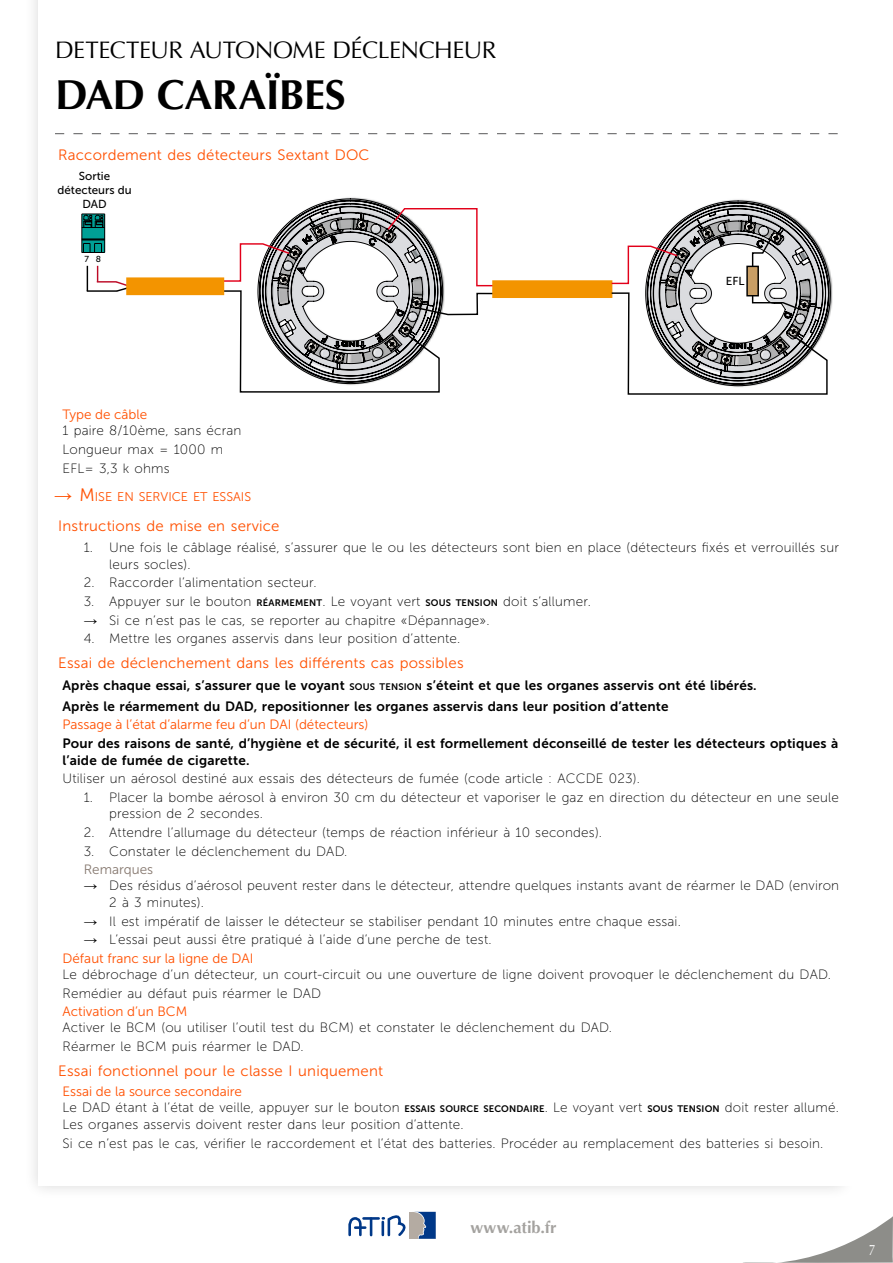
<style>
.page{position:relative;width:893px;height:1263px;background:#fff}
.page>*{position:absolute;margin:0;border:0;box-sizing:border-box;transform-origin:0 0}
.t1{font:700 42px "Optima";letter-spacing:-.015em;color:#000}
.t2{font:24px "Optima";letter-spacing:-.02em;color:#000}
.t3{font:700 16.5px "Optima";letter-spacing:.005em;color:#a4a29f}
.t4{font:15px "Museo Sans 300";letter-spacing:.015em;color:#ff5000}
.t5{font:15px "Optima";color:#fff;scale:.8 1}
.t6{font:13.5px/18.6px "Museo Sans 100";letter-spacing:.015em;color:#000}
.t7{font:13.5px/20.7px "Museo Sans 700";letter-spacing:.01em;color:#000}
.t8{font:13.5px "Museo Sans 300";color:#ff5000}
.t9{font:13.5px "Museo Sans 300";color:#86786f}
.t10{font:12.6px "Museo Sans 300";color:#ff5000}
.t11{font:11.55px/14px "Museo Sans 500";color:#000;text-align:center}
.t12{font:8.7px "Museo Sans 500";color:#000}
.s1{font-family:"Arial Narrow";font-size:18px}
.s2{font-size:18px}
.s3{font-family:"Museo Sans 700";font-size:9.45px}
.s4{font-family:"Arial Narrow"}
.s5{font-size:9.45px}
</style>
<div class="page">
<svg style="left:743px;top:1216px;width:150px;height:47px"></svg>
<div style="left:24px;top:0;width:832px;height:1200px;background:#000;opacity:.15"></div>
<div style="left:51px;top:0;width:842px;height:1185px;background:#fff"></div>
<svg style="left:55px;top:133px;width:783px;height:1px"></svg>
<svg style="left:348px;top:1218px;width:24px;height:19px"></svg>
<hr style="left:363px;top:1217px;width:16px;height:3px;background:#003888">
<svg style="left:381px;top:1211px;width:55px;height:28px"></svg>
<div style="left:82px;top:214px;width:23px;height:38px;background:#00a096"></div>
<svg style="left:83px;top:239px;width:22px;height:14px"></svg>
<svg style="left:83px;top:214px;width:21px;height:14px"></svg>
<hr style="left:104px;top:214px;width:1px;height:38px;background:#000">
<hr style="left:82px;top:214px;width:1px;height:39px;background:#000">
<hr style="left:87px;top:290px;width:30px;height:2px;background:#000">
<svg style="left:87px;top:266px;width:1px;height:24px"></svg>
<svg style="left:97px;top:266px;width:29px;height:26px"></svg>
<div style="left:127px;top:278px;width:96px;height:16px;background:#f39400"></div>
<div style="left:126px;top:277px;width:98px;height:18px;border:1px solid #f39400"></div>
<svg style="left:222px;top:198px;width:270px;height:195px"></svg>
<div style="left:493px;top:281px;width:119px;height:16px;background:#f39400"></div>
<div style="left:492px;top:280px;width:120px;height:18px;border:1px solid #f39400"></div>
<svg style="left:610px;top:201px;width:221px;height:194px"></svg>
<h2 class="t2" style="left:55px;top:36px;width:443px">DETECTEUR AUTONOME DÉCLENCHEUR</h2>
<h1 class="t1" style="left:55px;top:70px;width:292px">DAD CARAÏBES</h1>
<p class="t4" style="left:58px;top:147px;width:313px">Raccordement des détecteurs Sextant DOC</p>
<p class="t11" style="left:57px;top:169px;width:76px">Sortie détecteurs du<br>DAD</p>
<p class="t12" style="left:85px;top:254px;width:18px">7 8</p>
<p class="t11" style="left:726px;top:274px;width:20px">EFL</p>
<p class="t8" style="left:63px;top:407px;width:86px">Type de câble</p>
<p class="t6" style="left:63px;top:422px;width:181px">1 paire 8/10ème, sans écran<br>Longueur max = 1000 m<br>EFL= 3,3 k ohms</p>
<p class="t10" style="left:54px;top:489px;width:199px"><span class="s1">→</span> <span class="s2">M</span>ISE EN SERVICE ET ESSAIS</p>
<p class="t4" style="left:58px;top:518px;width:223px">Instructions de mise en service</p>
<p class="t6" style="left:109px;top:539px;width:731px;line-height:16.5px;text-indent:-26px">1. Une fois le câblage réalisé, s’assurer que le ou les détecteurs sont bien en place (détecteurs fixés et verrouillés sur leurs socles).</p>
<p class="t6" style="left:84px;top:573px;width:234px">2. Raccorder l’alimentation secteur.</p>
<p class="t6" style="left:84px;top:592px;width:509px">3. Appuyer sur le bouton <span class="s3">RÉARMEMENT</span>. Le voyant vert <span class="s3">SOUS TENSION</span> doit s’allumer.</p>
<p class="t6" style="left:84px;top:611px;width:407px"><span class="s4">→</span> Si ce n’est pas le cas, se reporter au chapitre «Dépannage».</p>
<p class="t6" style="left:84px;top:629px;width:378px">4. Mettre les organes asservis dans leur position d’attente.</p>
<p class="t4" style="left:58px;top:654px;width:407px">Essai de déclenchement dans les différents cas possibles</p>
<p class="t7" style="left:63px;top:675px;width:696px">Après chaque essai, s’assurer que le voyant <span class="s5">SOUS TENSION</span> s’éteint et que les organes asservis ont été libérés.<br>Après le réarmement du DAD, repositionner les organes asservis dans leur position d’attente</p>
<p class="t8" style="left:63px;top:717px;width:307px">Passage à l’état d’alarme feu d’un DAI (détecteurs)</p>
<p class="t7" style="left:63px;top:735px;width:777px;line-height:16.5px">Pour des raisons de santé, d’hygiène et de sécurité, il est formellement déconseillé de tester les détecteurs optiques à l’aide de fumée de cigarette.</p>
<p class="t6" style="left:63px;top:769px;width:579px">Utiliser un aérosol destiné aux essais des détecteurs de fumée (code article : ACCDE 023).</p>
<p class="t6" style="left:109px;top:789px;width:731px;line-height:16.5px;text-indent:-26px">1. Placer la bombe aérosol à environ 30 cm du détecteur et vaporiser le gaz en direction du détecteur en une seule pression de 2 secondes.</p>
<p class="t6" style="left:84px;top:823px;width:520px">2. Attendre l’allumage du détecteur (temps de réaction inférieur à 10 secondes).</p>
<p class="t6" style="left:84px;top:842px;width:265px">3. Constater le déclenchement du DAD.</p>
<p class="t9" style="left:84px;top:862px;width:71px">Remarques</p>
<p class="t6" style="left:109px;top:878px;width:731px;line-height:16.5px;text-indent:-26px"><span class="s4">→</span> Des résidus d’aérosol peuvent rester dans le détecteur, attendre quelques instants avant de réarmer le DAD (environ<br>2 à 3 minutes).</p>
<p class="t6" style="left:84px;top:912px;width:599px"><span class="s4">→</span> Il est impératif de laisser le détecteur se stabiliser pendant 10 minutes entre chaque essai.</p>
<p class="t6" style="left:84px;top:930px;width:409px"><span class="s4">→</span> L’essai peut aussi être pratiqué à l’aide d’une perche de test.</p>
<p class="t8" style="left:63px;top:950px;width:192px">Défaut franc sur la ligne de DAI</p>
<p class="t6" style="left:63px;top:965px;width:770px">Le débrochage d’un détecteur, un court-circuit ou une ouverture de ligne doivent provoquer le déclenchement du DAD.<br>Remédier au défaut puis réarmer le DAD</p>
<p class="t8" style="left:63px;top:1004px;width:126px">Activation d’un BCM</p>
<p class="t6" style="left:63px;top:1019px;width:551px">Activer le BCM (ou utiliser l’outil test du BCM) et constater le déclenchement du DAD.<br>Réarmer le BCM puis réarmer le DAD.</p>
<p class="t4" style="left:58px;top:1062px;width:326px">Essai fonctionnel pour le classe I uniquement</p>
<p class="t8" style="left:63px;top:1084px;width:181px">Essai de la source secondaire</p>
<p class="t6" style="left:62px;top:1100px;width:778px;line-height:16.5px">Le DAD étant à l’état de veille, appuyer sur le bouton <span class="s3">ESSAIS SOURCE SECONDAIRE</span>. Le voyant vert <span class="s3">SOUS TENSION</span> doit rester allumé.<br>Les organes asservis doivent rester dans leur position d’attente.</p>
<p class="t6" style="left:62px;top:1134px;width:762px">Si ce n’est pas le cas, vérifier le raccordement et l’état des batteries. Procéder au remplacement des batteries si besoin.</p>
<p class="t3" style="left:470px;top:1218px;width:88px">www.atib.fr</p>
<p class="t5" style="left:869px;top:1241px;width:10px">7</p>
</div>
